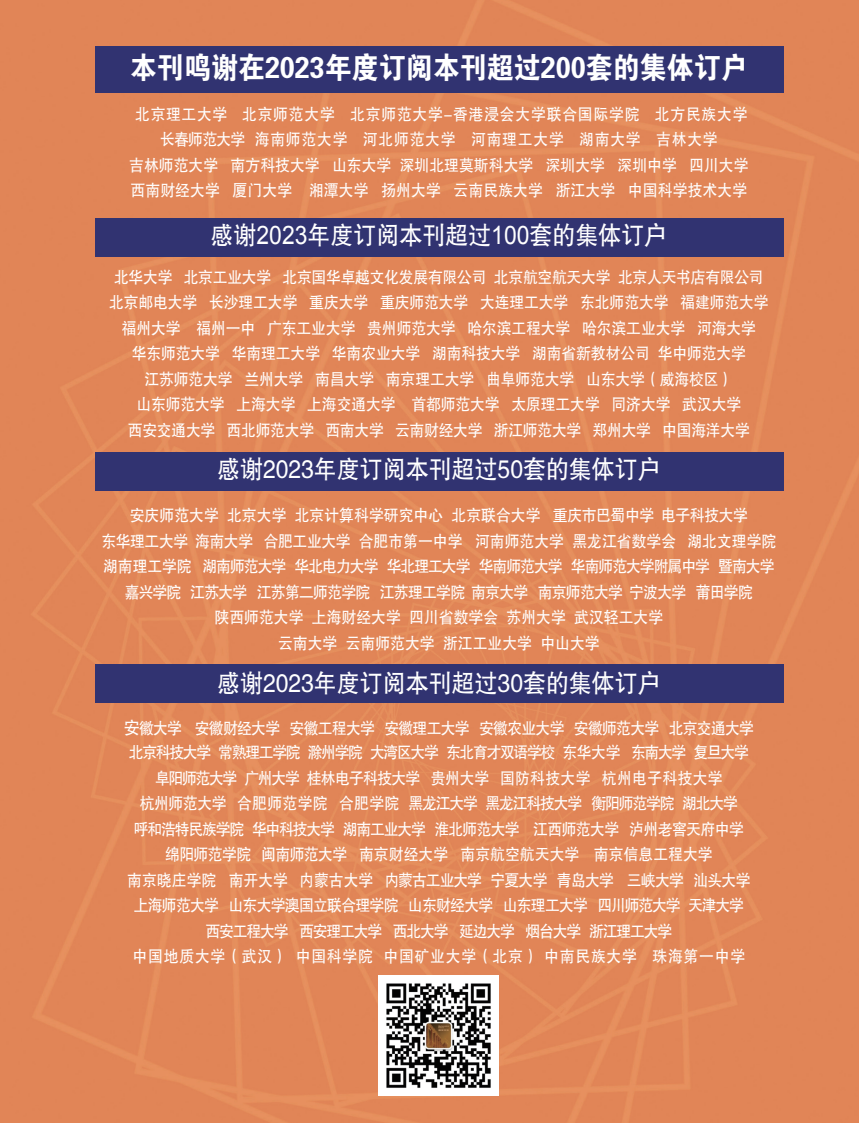
<style>
.page{position:relative;width:859px;height:1123px;background:#fff}
.page>*{position:absolute;margin:0;border:0;box-sizing:border-box;transform-origin:0 0}
.t1{font:30px "FZDHTK GBK1 0";color:#fff;scale:.9 1}
.t2{font:25.5px "FZHTK GBK1 0";color:#fff;scale:.9 1}
.t3{font:16.5px/25.5px "FZHTK GBK1 0";letter-spacing:-.01em;color:#fff;text-align:center;scale:.9 1}
.t4{font:16.5px/25.3px "FZHTK GBK1 0";letter-spacing:-.05em;color:#fff;text-align:center;scale:.9 1}
.s1{font-family:"Arial"}
.s2{font-size:18px}
</style>
<div class="page">
<img style="left:0;top:0;width:859px;height:1123px">
<div style="left:95px;top:218px;width:689px;height:38px;background:#313371"></div>
<div style="left:95px;top:664px;width:689px;height:39px;background:#313371"></div>
<div style="left:95px;top:452px;width:689px;height:38px;background:#313371"></div>
<div style="left:95px;top:47px;width:688px;height:46px;background:#313371"></div>
<img style="left:379px;top:975px;width:120px;height:120px">
<h1 class="t1" style="left:130px;top:51px;width:688px">本刊鸣谢在2023年度订阅本刊超过200套的集体订户</h1>
<p class="t3" style="left:129px;top:102px;width:690px">北京理工大学 北京师范大学 北京师范大学-香港浸会大学联合国际学院 北方民族大学长春师范大学 海南师范大学 河北师范大学 河南理工大学 湖南大学 吉林大学<br>吉林师范大学 南方科技大学 山东大学 深圳北理莫斯科大学 深圳大学 深圳中学 四川大学西南财经大学 厦门大学 湘潭大学 扬州大学 云南民族大学 浙江大学 中国科学技术大学</p>
<h2 class="t2" style="left:211px;top:221px;width:509px">感谢<span class="s1">2023</span>年度订阅本刊超过<span class="s1">100</span>套的集体订户</h2>
<p class="t3" style="left:109px;top:264px;width:734px">北华大学 北京工业大学 北京国华卓越文化发展有限公司 北京航空航天大学 北京人天书店有限公司北京邮电大学 长沙理工大学 重庆大学 重庆师范大学 大连理工大学 东北师范大学 福建师范大学福州大学 福州一中 广东工业大学 贵州师范大学 哈尔滨工程大学 哈尔滨工业大学 河海大学<br>华东师范大学 华南理工大学 华南农业大学 湖南科技大学 湖南省新教材公司 华中师范大学<br>江苏师范大学 兰州大学 南昌大学 南京理工大学 曲阜师范大学 山东大学（威海校区）<br>山东师范大学 上海大学 上海交通大学 首都师范大学 太原理工大学 同济大学 武汉大学<br>西安交通大学 西北师范大学 西南大学 云南财经大学 浙江师范大学 郑州大学 中国海洋大学</p>
<h2 class="t2" style="left:217px;top:455px;width:494px">感谢2023年度订阅本刊超过50套的集体订户</h2>
<p class="t3" style="left:101px;top:503px;width:752px">安庆师范大学 北京大学 北京计算科学研究中心 北京联合大学 重庆市巴蜀中学 电子科技大学<br>东华理工大学 海南大学 合肥工业大学 合肥市第一中学 河南师范大学 黑龙江省数学会 湖北文理学院湖南理工学院 湖南师范大学 华北电力大学 华北理工大学 华南师范大学 华南师范大学附属中学 暨南大学嘉兴学院 江苏大学 江苏第二师范学院 江苏理工学院 南京大学 南京师范大学 宁波大学 莆田学院<br>陕西师范大学 上海财经大学 四川省数学会 苏州大学 武汉轻工大学<br>云南大学 云南师范大学 浙江工业大学 中山大学</p>
<h2 class="t2" style="left:217px;top:669px;width:494px">感谢2023年度订阅本刊超过30套的集体订户</h2>
<p class="t4" style="left:124px;top:715px;width:702px"><span class="s2">安</span>徽大学 安徽财经大学 安徽工程大学 安徽理工大学 安徽农业大学 安徽师范大学 北京交通大学北京科技大学 常熟理工学院 滁州学院 大湾区大学 东北育才双语学校 东华大学 东南大学 复旦大学阜阳师范大学 广州大学 桂林电子科技大学 贵州大学 国防科技大学 杭州电子科技大学<br>杭州师范大学 合肥师范学院 合肥学院 黑龙江大学 黑龙江科技大学 衡阳师范学院 湖北大学<br>呼和浩特民族学院 华中科技大学 湖南工业大学 淮北师范大学 江西师范大学 泸州老窖天府中学<br>绵阳师范学院 闽南师范大学 南京财经大学 南京航空航天大学 南京信息工程大学<br>南京晓庄学院 南开大学 内蒙古大学 内蒙古工业大学 宁夏大学 青岛大学 三峡大学 汕头大学上海师范大学 山东大学澳国立联合理学院 山东财经大学 山东理工大学 四川师范大学 天津大学<br>西安工程大学 西安理工大学 西北大学 延边大学 烟台大学 浙江理工大学<br>中国地质大学（武汉） 中国科学院 中国矿业大学（北京） 中南民族大学 珠海第一中学</p>
</div>
